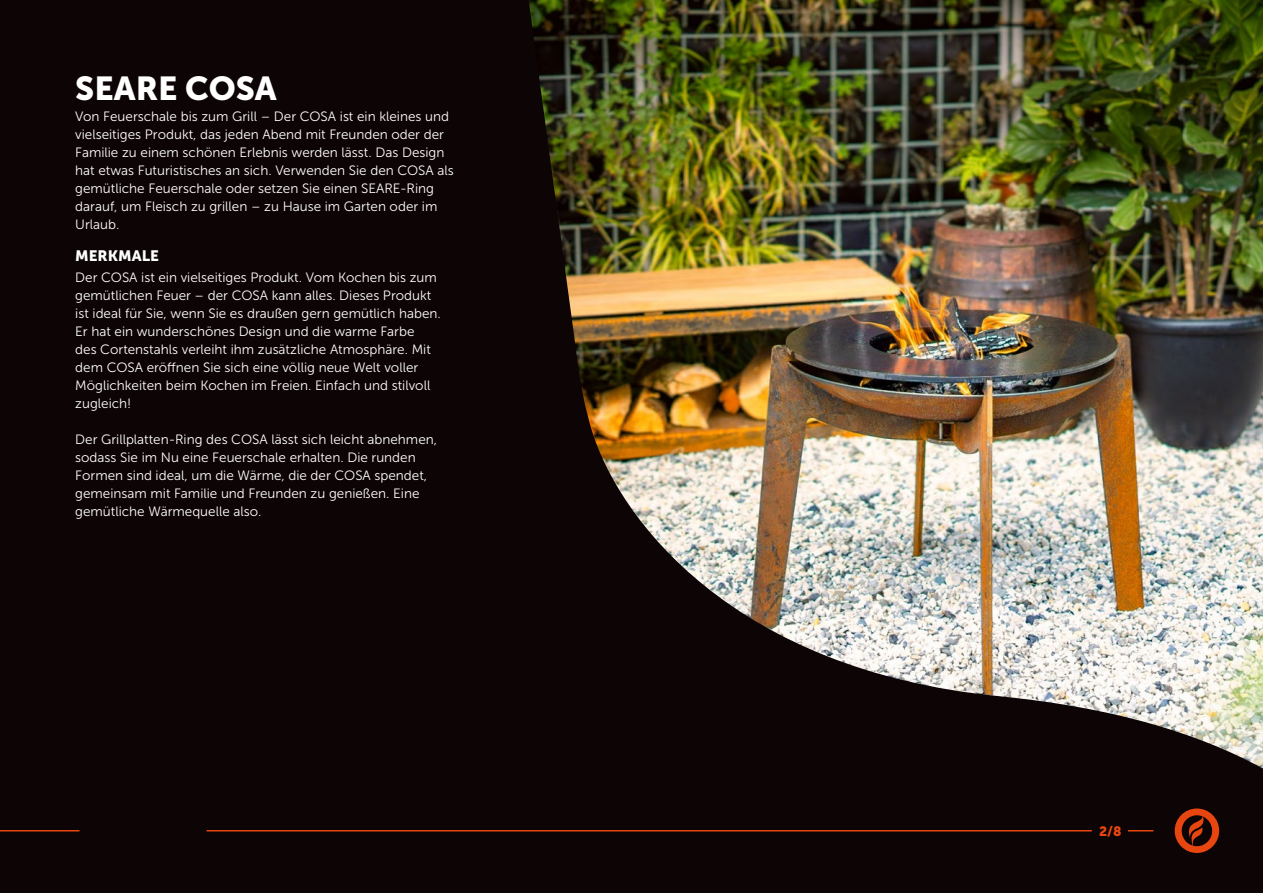
<style>
.page{position:relative;width:1263px;height:893px;background:#0d0405}
.page>*{position:absolute;margin:0;border:0;box-sizing:border-box;transform-origin:0 0}
.t1{font:33px "Museo Sans 900";color:#fff}
.t2{font:15px "Museo Sans 900";color:#fff}
.t3{font:13.5px/18px "Museo Sans 300";color:#fff}
.t4{font:13.5px "Museo Sans 900";color:#e84610}
</style>
<div class="page">
<svg style="left:1128px;top:830px;width:25px;height:1px"></svg>
<hr style="left:0;top:830px;width:80px;height:1px;background:#e84610">
<hr style="left:207px;top:830px;width:885px;height:1px;background:#e84610">
<svg style="left:1175px;top:808px;width:44px;height:45px"></svg>
<img style="left:529px;top:0;width:734px;height:768px">
<h1 class="t1" style="left:75px;top:70px;width:203px">SEARE COSA</h1>
<p class="t3" style="left:75px;top:107px;width:380px">Von Feuerschale bis zum Grill – Der COSA ist ein kleines und vielseitiges Produkt, das jeden Abend mit Freunden oder der Familie zu einem schönen Erlebnis werden lässt. Das Design hat etwas Futuristisches an sich. Verwenden Sie den COSA als gemütliche Feuerschale oder setzen Sie einen SEARE-Ring darauf, um Fleisch zu grillen – zu Hause im Garten oder im Urlaub.</p>
<p class="t2" style="left:75px;top:248px;width:85px">MERKMALE</p>
<p class="t3" style="left:75px;top:268px;width:367px">Der COSA ist ein vielseitiges Produkt. Vom Kochen bis zum gemütlichen Feuer – der COSA kann alles. Dieses Produkt ist ideal für Sie, wenn Sie es draußen gern gemütlich haben.<br>Er hat ein wunderschönes Design und die warme Farbe<br>des Cortenstahls verleiht ihm zusätzliche Atmosphäre. Mit dem COSA eröffnen Sie sich eine völlig neue Welt voller Möglichkeiten beim Kochen im Freien. Einfach und stilvoll zugleich!</p>
<p class="t3" style="left:75px;top:430px;width:363px">Der Grillplatten-Ring des COSA lässt sich leicht abnehmen, sodass Sie im Nu eine Feuerschale erhalten. Die runden Formen sind ideal, um die Wärme, die der COSA spendet, gemeinsam mit Familie und Freunden zu genießen. Eine gemütliche Wärmequelle also.</p>
<p class="t4" style="left:1099px;top:823px;width:24px">2/8</p>
</div>
